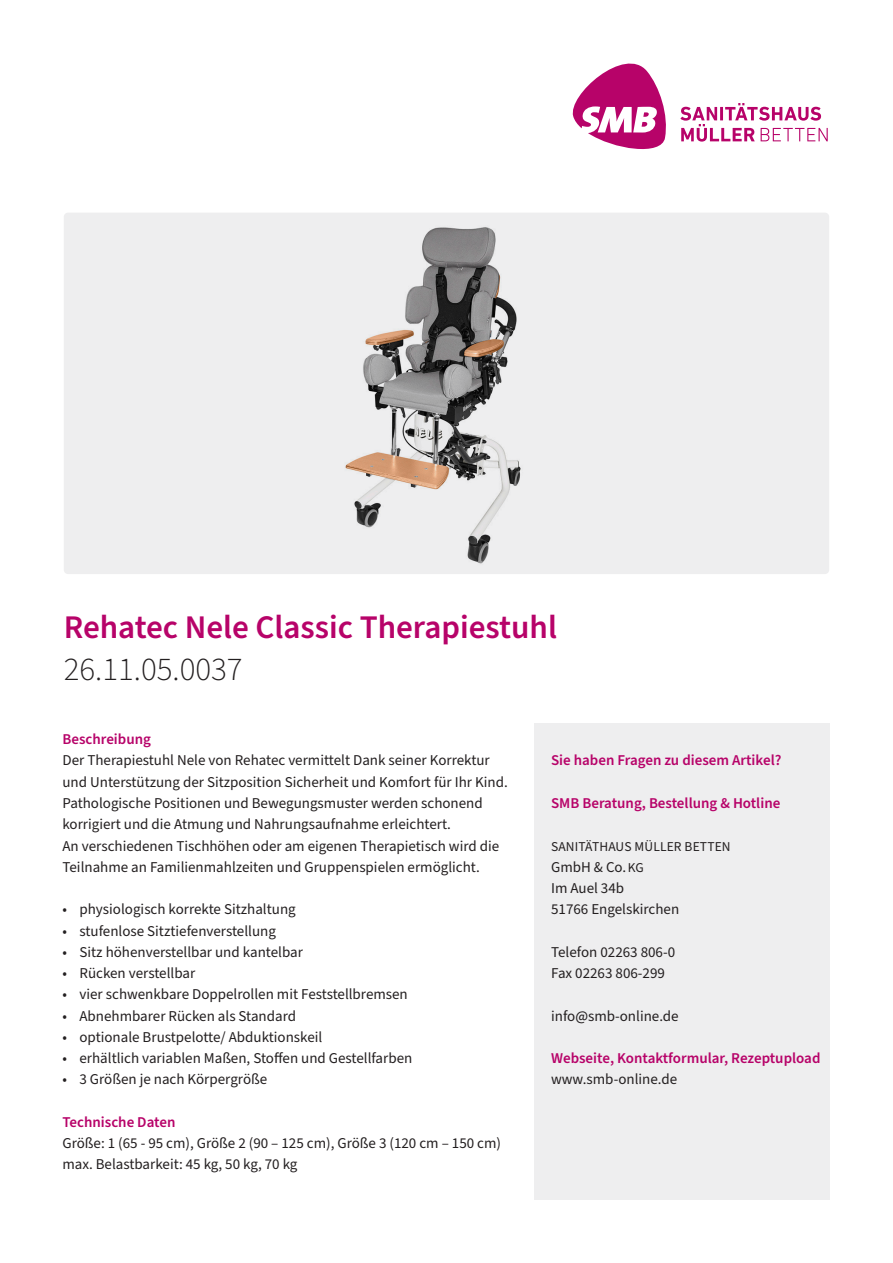
<style>
.page{position:relative;width:893px;height:1263px;background:#fff}
.page>*{position:absolute;margin:0;border:0;box-sizing:border-box;transform-origin:0 0}
._01_H1{font:600 33px "Source Sans Pro";color:#b70369}
._01_H1-2{font:300 33px "Source Sans Pro";color:#231f20}
._02_G1{font:15px/21.3px "Source Sans Pro";color:#231f20}
._02_G1-2{font:600 15px "Source Sans Pro";color:#b70369}
._02_G1-3{font:13.5px "Source Sans Pro";letter-spacing:.01em;color:#231f20}
.s1{font-weight:600;color:#b70369}
.s2{font-size:13.5px}
</style>
<div class="page">
<div style="left:534px;top:723px;width:295px;height:476px;background:#eeeeef"></div>
<svg style="left:572px;top:63px;width:94px;height:86px"></svg>
<svg style="left:680px;top:103px;width:148px;height:39px"></svg>
<div style="left:64px;top:213px;width:765px;height:361px;background:#eeeeef;border-radius:4px"></div>
<img style="left:345px;top:227px;width:176px;height:337px">
<p class="_01_H1" style="left:64px;top:605px;width:495px">Rehatec Nele Classic Therapiestuhl</p>
<p class="_01_H1-2" style="left:64px;top:647px;width:180px">26.11.05.0037</p>
<p class="_02_G1-2" style="left:62px;top:729px;width:90px">Beschreibung</p>
<p class="_02_G1" style="left:62px;top:750px;width:447px">Der Therapiestuhl Nele von Rehatec vermittelt Dank seiner Korrektur und Unterstützung der Sitzposition Sicherheit und Komfort für Ihr Kind.</p>
<p class="_02_G1" style="left:62px;top:793px;width:438px">Pathologische Positionen und Bewegungsmuster werden schonend korrigiert und die Atmung und Nahrungsaufnahme erleichtert.<br>An verschiedenen Tischhöhen oder am eigenen Therapietisch wird die Teilnahme an Familienmahlzeiten und Gruppenspielen ermöglicht.</p>
<p class="_02_G1" style="left:62px;top:899px;width:235px">• physiologisch korrekte Sitzhaltung</p>
<p class="_02_G1" style="left:62px;top:920px;width:215px">• stufenlose Sitztiefenverstellung</p>
<p class="_02_G1" style="left:62px;top:942px;width:242px">• Sitz höhenverstellbar und kantelbar</p>
<p class="_02_G1" style="left:62px;top:963px;width:134px">• Rücken verstellbar</p>
<p class="_02_G1" style="left:62px;top:984px;width:347px">• vier schwenkbare Doppelrollen mit Feststellbremsen</p>
<p class="_02_G1" style="left:62px;top:1005px;width:235px">• Abnehmbarer Rücken als Standard</p>
<p class="_02_G1" style="left:62px;top:1027px;width:261px">• optionale Brustpelotte/ Abduktionskeil</p>
<p class="_02_G1" style="left:62px;top:1048px;width:351px">• erhältlich variablen Maßen, Stoffen und Gestellfarben</p>
<p class="_02_G1" style="left:62px;top:1069px;width:206px">• 3 Größen je nach Körpergröße</p>
<p class="_02_G1" style="left:62px;top:1112px;width:440px"><span class="s1">Technische Daten<br></span>Größe: 1 (65 - 95 cm), Größe 2 (90 – 125 cm), Größe 3 (120 cm – 150 cm) max. Belastbarkeit: 45 kg, 50 kg, 70 kg</p>
<p class="_02_G1-2" style="left:551px;top:750px;width:232px">Sie haben Fragen zu diesem Artikel?</p>
<p class="_02_G1-2" style="left:551px;top:793px;width:231px">SMB Beratung, Bestellung &amp; Hotline</p>
<p class="_02_G1-3" style="left:551px;top:837px;width:181px">SANITÄTHAUS MÜLLER BETTEN</p>
<p class="_02_G1" style="left:551px;top:857px;width:130px">GmbH &amp; Co. <span class="s2">KG<br></span>Im Auel 34b<br>51766 Engelskirchen</p>
<p class="_02_G1" style="left:551px;top:942px;width:126px">Telefon 02263 806-0</p>
<p class="_02_G1" style="left:551px;top:963px;width:115px">Fax 02263 806-299</p>
<p class="_02_G1" style="left:551px;top:1005px;width:129px">info@smb-online.de</p>
<p class="_02_G1-2" style="left:551px;top:1048px;width:271px">Webseite, Kontaktformular, Rezeptupload</p>
<p class="_02_G1" style="left:551px;top:1069px;width:128px">www.smb-online.de</p>
</div>
